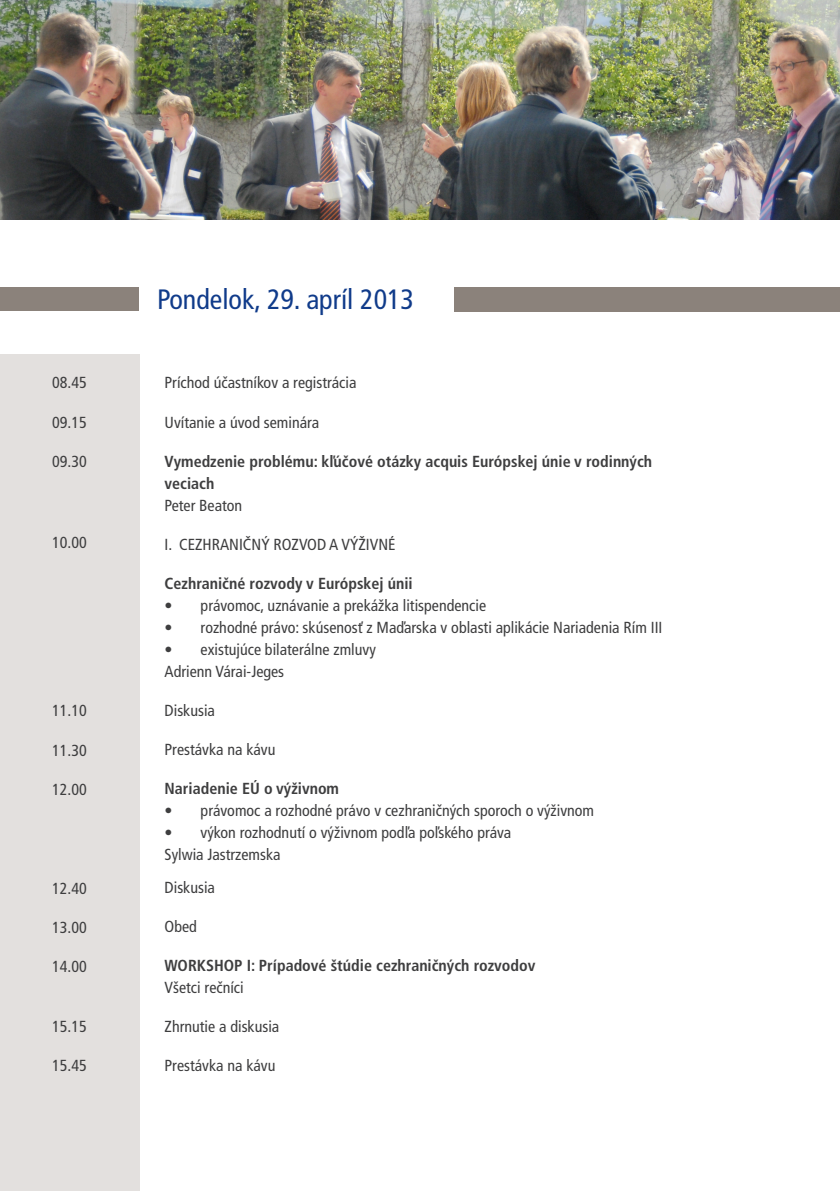
<style>
.page{position:relative;width:840px;height:1191px;background:#fff}
.page>*{position:absolute;margin:0;border:0;box-sizing:border-box;transform-origin:0 0}
.t1{font:condensed 28px "Frutiger LTCE";color:#103b8a}
.t2{font:condensed 16px/22px "Frutiger LTCE";color:#3e3e3f}
.t3{font:700 condensed 16px/22px "Frutiger LTCE";color:#3e3e3f}
</style>
<div class="page">
<img style="left:0;top:0;width:839px;height:219px">
<div style="left:454px;top:287px;width:385px;height:25px;background:#8b827b"></div>
<div style="left:0;top:287px;width:138px;height:24px;background:#8b827b"></div>
<div style="left:0;top:354px;width:139px;height:837px;background:#e3e0de"></div>
<p class="t2" style="left:52px;top:372px;width:36px">08.45</p>
<p class="t2" style="left:52px;top:411px;width:36px">09.15</p>
<p class="t2" style="left:52px;top:450px;width:36px">09.30</p>
<p class="t2" style="left:52px;top:531px;width:36px">10.00</p>
<p class="t2" style="left:52px;top:699px;width:36px">11.10</p>
<p class="t2" style="left:52px;top:740px;width:36px">11.30</p>
<p class="t2" style="left:52px;top:779px;width:36px">12.00</p>
<p class="t2" style="left:52px;top:877px;width:36px">12.40</p>
<p class="t2" style="left:52px;top:916px;width:36px">13.00</p>
<p class="t2" style="left:52px;top:955px;width:36px">14.00</p>
<p class="t2" style="left:52px;top:1015px;width:36px">15.15</p>
<p class="t2" style="left:52px;top:1054px;width:36px">15.45</p>
<h1 class="t1" style="left:157px;top:282px;width:258px">Pondelok, 29. apríl 2013</h1>
<p class="t2" style="left:164px;top:372px;width:193px">Príchod účastníkov a registrácia</p>
<p class="t2" style="left:164px;top:411px;width:156px">Uvítanie a úvod seminára</p>
<p class="t3" style="left:164px;top:450px;width:489px">Vymedzenie problému: kľúčové otázky acquis Európskej únie v rodinných veciach</p>
<p class="t2" style="left:164px;top:494px;width:79px">Peter Beaton</p>
<p class="t2" style="left:164px;top:533px;width:232px">I. Cezhraničný rozvod a výživné</p>
<p class="t3" style="left:164px;top:572px;width:249px">Cezhraničné rozvody v Európskej únii</p>
<p class="t2" style="left:164px;top:594px;width:323px">• právomoc, uznávanie a prekážka litispendencie</p>
<p class="t2" style="left:164px;top:616px;width:490px">• rozhodné právo: skúsenosť z Maďarska v oblasti aplikácie Nariadenia Rím III</p>
<p class="t2" style="left:164px;top:638px;width:213px">• existujúce bilaterálne zmluvy<br>Adrienn Várai-Jeges</p>
<p class="t2" style="left:164px;top:699px;width:52px">Diskusia</p>
<p class="t2" style="left:164px;top:738px;width:112px">Prestávka na kávu</p>
<p class="t3" style="left:164px;top:777px;width:176px">Nariadenie EÚ o výživnom</p>
<p class="t2" style="left:164px;top:799px;width:431px">• právomoc a rozhodné právo v cezhraničných sporoch o výživnom</p>
<p class="t2" style="left:164px;top:821px;width:348px">• výkon rozhodnutí o výživnom podľa poľského práva<br>Sylwia Jastrzemska</p>
<p class="t2" style="left:164px;top:876px;width:52px">Diskusia</p>
<p class="t2" style="left:164px;top:915px;width:34px">Obed</p>
<p class="t3" style="left:164px;top:954px;width:372px">Workshop I: Prípadové štúdie cezhraničných rozvodov</p>
<p class="t2" style="left:164px;top:976px;width:81px">Všetci rečníci</p>
<p class="t2" style="left:164px;top:1015px;width:116px">Zhrnutie a diskusia</p>
<p class="t2" style="left:164px;top:1054px;width:112px">Prestávka na kávu</p>
</div>
